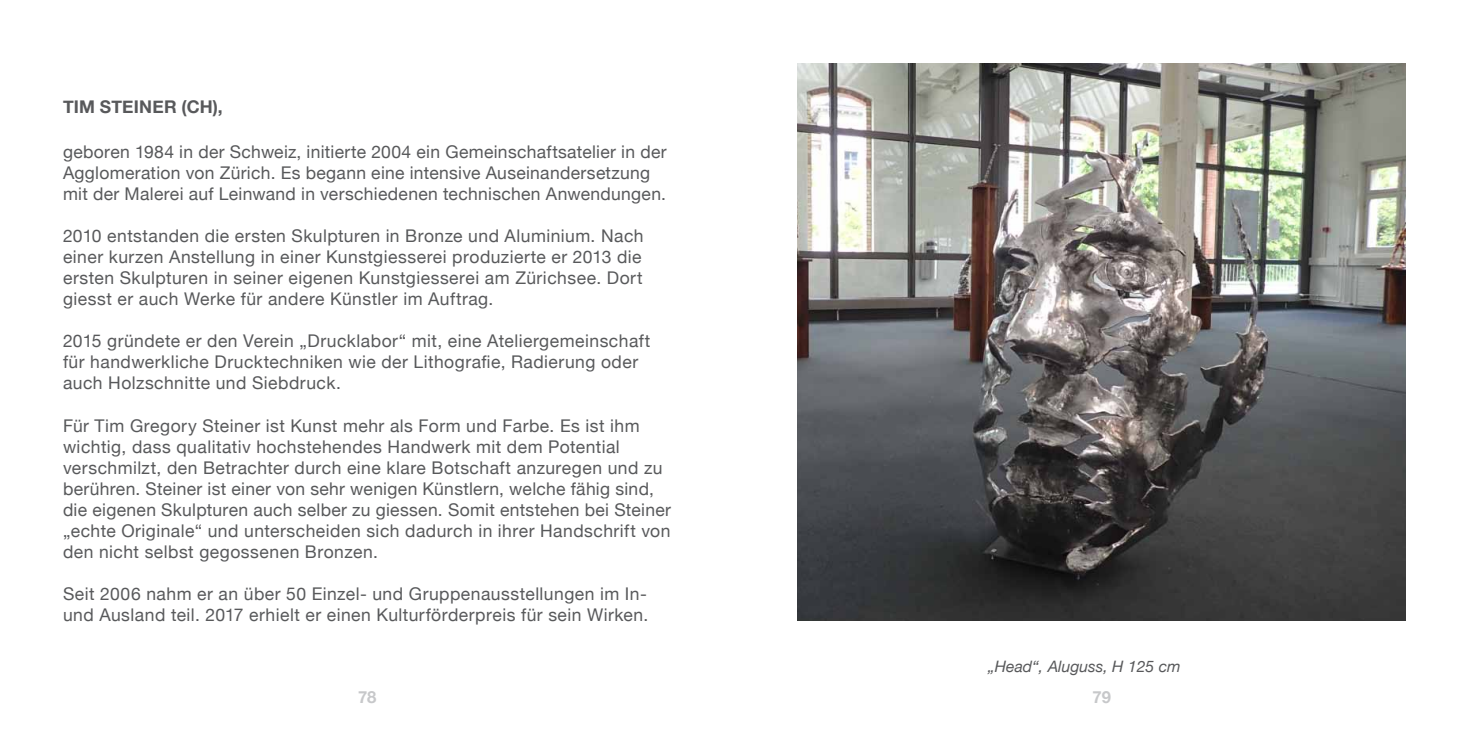
<style>
.page{position:relative;width:1469px;height:735px;background:#fff}
.page>*{position:absolute;margin:0;border:0;box-sizing:border-box;transform-origin:0 0}
.t1{font:17.5px/21px "Helvetica Neue";letter-spacing:.025em;color:#58595b}
.t2{font:700 17.5px "Helvetica Neue";color:#58595b}
.t3{font:700 16.62px "Helvetica Neue";color:#c7c8ca}
.t4{font:italic 15.75px "Helvetica Neue";color:#58595b}
</style>
<div class="page">
<img style="left:797px;top:63px;width:608px;height:557px">
<p class="t2" style="left:63px;top:93px;width:61px">TIM STEINER</p>
<p class="t2" style="left:181px;top:93px;width:43px">(CH),</p>
<p class="t1" style="left:63px;top:142px;width:605px">geboren 1984 in der Schweiz, initierte 2004 ein Gemeinschaftsatelier in der<br>Agglomeration von Zürich. Es begann eine intensive Auseinandersetzung mit der Malerei auf Leinwand in verschiedenen technischen Anwendungen.</p>
<p class="t1" style="left:63px;top:226px;width:582px;text-align:justify">2010 entstanden die ersten Skulpturen in Bronze und Aluminium. Nach einer kurzen Anstellung in einer Kunstgiesserei produzierte er 2013 die ersten Skulpturen in seiner eigenen Kunstgiesserei am Zürichsee. Dort giesst er auch Werke für andere Künstler im Auftrag.</p>
<p class="t1" style="left:63px;top:331px;width:589px">2015 gründete er den Verein „Drucklabor“ mit, eine Ateliergemeinschaft für handwerkliche Drucktechniken wie der Lithografie, Radierung oder auch Holzschnitte und Siebdruck.</p>
<p class="t1" style="left:63px;top:415px;width:609px">Für Tim Gregory Steiner ist Kunst mehr als Form und Farbe. Es ist ihm wichtig, dass qualitativ hochstehendes Handwerk mit dem Potential verschmilzt, den Betrachter durch eine klare Botschaft anzuregen und zu berühren. Steiner ist einer von sehr wenigen Künstlern, welche fähig sind, die eigenen Skulpturen auch selber zu giessen. Somit entstehen bei Steiner „echte Originale“ und unterscheiden sich dadurch in ihrer Handschrift von den nicht selbst gegossenen Bronzen.</p>
<p class="t1" style="left:63px;top:583px;width:587px">Seit 2006 nahm er an über 50 Einzel- und Gruppenausstellungen im In&shy;und Ausland teil. 2017 erhielt er einen Kulturförderpreis für sein Wirken.</p>
<p class="t4" style="left:988px;top:654px;width:194px">„Head“, Aluguss, H 125 cm</p>
<p class="t3" style="left:358px;top:683px;width:20px">78</p>
<p class="t3" style="left:1092px;top:683px;width:20px">79</p>
</div>
